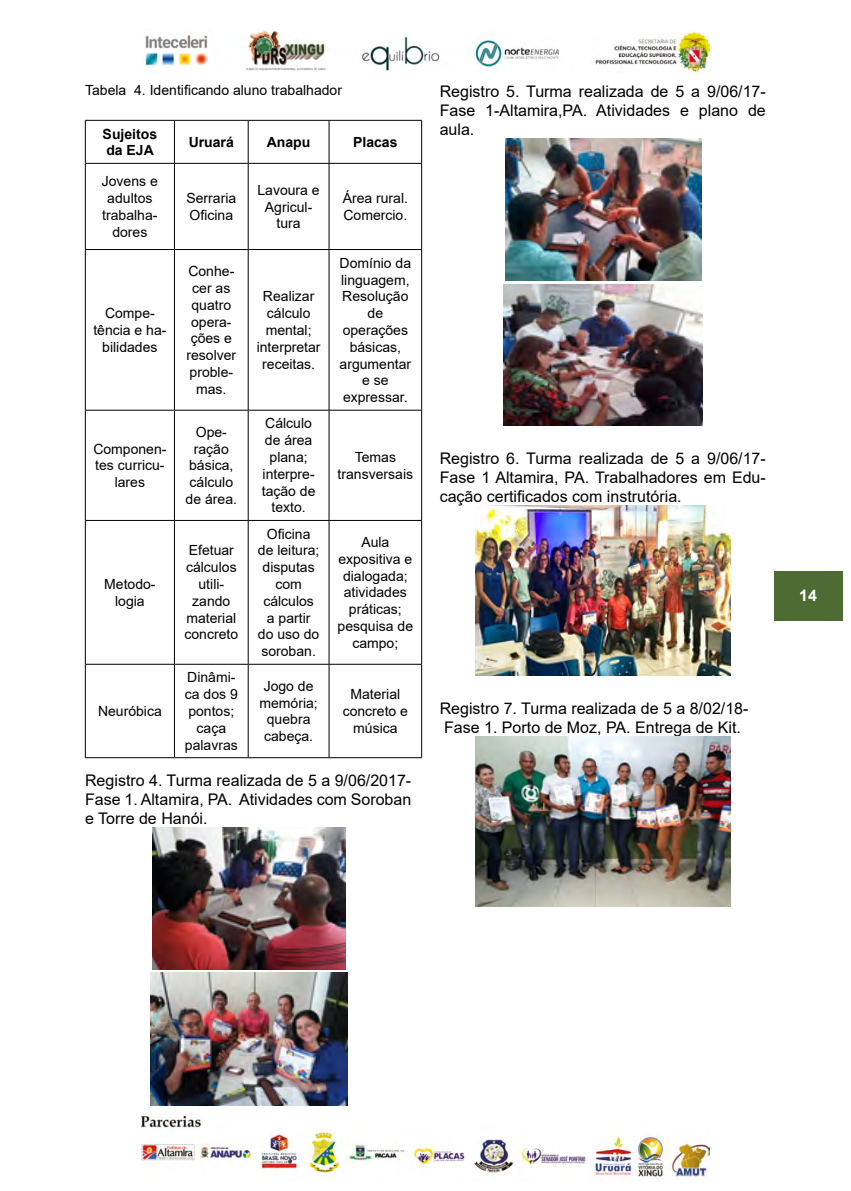
<style>
.page{position:relative;width:851px;height:1191px;background:#fff}
.page>*{position:absolute;margin:0;border:0;box-sizing:border-box;transform-origin:0 0}
.t1{font:16px/19.2px "Arial";color:#000;text-align:justify}
.t2{font:700 16px "Arial";color:#fff}
.t3{font:14px/16.8px "Arial";color:#000;text-align:center}
.t4{font:700 14px/16.8px "Arial";color:#000}
</style>
<div class="page">
<img style="left:145px;top:29px;width:564px;height:44px">
<img style="left:142px;top:1116px;width:567px;height:61px">
<div style="left:774px;top:570px;width:68px;height:50px;background:#4e6b33"></div>
<hr style="left:85px;top:120px;width:89px;height:1px;background:#000">
<hr style="left:85px;top:121px;width:1px;height:42px;background:#000">
<hr style="left:174px;top:120px;width:74px;height:1px;background:#000">
<hr style="left:174px;top:121px;width:1px;height:42px;background:#000">
<hr style="left:248px;top:120px;width:81px;height:1px;background:#000">
<hr style="left:248px;top:121px;width:1px;height:42px;background:#000">
<hr style="left:329px;top:120px;width:93px;height:1px;background:#000">
<hr style="left:328px;top:121px;width:1px;height:42px;background:#000">
<hr style="left:421px;top:121px;width:1px;height:42px;background:#000">
<hr style="left:85px;top:163px;width:89px;height:1px;background:#000">
<hr style="left:85px;top:164px;width:1px;height:85px;background:#000">
<hr style="left:174px;top:163px;width:74px;height:1px;background:#000">
<hr style="left:174px;top:164px;width:1px;height:85px;background:#000">
<hr style="left:248px;top:163px;width:81px;height:1px;background:#000">
<hr style="left:248px;top:164px;width:1px;height:85px;background:#000">
<hr style="left:329px;top:163px;width:93px;height:1px;background:#000">
<hr style="left:328px;top:164px;width:1px;height:85px;background:#000">
<hr style="left:421px;top:164px;width:1px;height:85px;background:#000">
<hr style="left:85px;top:249px;width:89px;height:1px;background:#000">
<hr style="left:85px;top:250px;width:1px;height:160px;background:#000">
<hr style="left:174px;top:249px;width:74px;height:1px;background:#000">
<hr style="left:174px;top:250px;width:1px;height:160px;background:#000">
<hr style="left:248px;top:249px;width:81px;height:1px;background:#000">
<hr style="left:248px;top:250px;width:1px;height:160px;background:#000">
<hr style="left:329px;top:249px;width:93px;height:1px;background:#000">
<hr style="left:328px;top:250px;width:1px;height:160px;background:#000">
<hr style="left:421px;top:250px;width:1px;height:160px;background:#000">
<hr style="left:85px;top:410px;width:89px;height:1px;background:#000">
<hr style="left:85px;top:410px;width:1px;height:110px;background:#000">
<hr style="left:174px;top:410px;width:74px;height:1px;background:#000">
<hr style="left:174px;top:410px;width:1px;height:110px;background:#000">
<hr style="left:248px;top:410px;width:81px;height:1px;background:#000">
<hr style="left:248px;top:410px;width:1px;height:110px;background:#000">
<hr style="left:329px;top:410px;width:93px;height:1px;background:#000">
<hr style="left:328px;top:410px;width:1px;height:110px;background:#000">
<hr style="left:421px;top:410px;width:1px;height:110px;background:#000">
<hr style="left:85px;top:520px;width:89px;height:1px;background:#000">
<hr style="left:85px;top:520px;width:1px;height:144px;background:#000">
<hr style="left:174px;top:520px;width:74px;height:1px;background:#000">
<hr style="left:174px;top:520px;width:1px;height:144px;background:#000">
<hr style="left:248px;top:520px;width:81px;height:1px;background:#000">
<hr style="left:248px;top:520px;width:1px;height:144px;background:#000">
<hr style="left:329px;top:520px;width:93px;height:1px;background:#000">
<hr style="left:328px;top:520px;width:1px;height:144px;background:#000">
<hr style="left:421px;top:520px;width:1px;height:144px;background:#000">
<hr style="left:85px;top:664px;width:89px;height:1px;background:#000">
<hr style="left:85px;top:664px;width:1px;height:93px;background:#000">
<hr style="left:174px;top:664px;width:74px;height:1px;background:#000">
<hr style="left:174px;top:664px;width:1px;height:93px;background:#000">
<hr style="left:248px;top:664px;width:81px;height:1px;background:#000">
<hr style="left:248px;top:664px;width:1px;height:93px;background:#000">
<hr style="left:329px;top:664px;width:93px;height:1px;background:#000">
<hr style="left:328px;top:664px;width:1px;height:93px;background:#000">
<hr style="left:421px;top:664px;width:1px;height:93px;background:#000">
<hr style="left:85px;top:757px;width:89px;height:1px;background:#000">
<hr style="left:174px;top:757px;width:74px;height:1px;background:#000">
<hr style="left:248px;top:757px;width:81px;height:1px;background:#000">
<hr style="left:329px;top:757px;width:93px;height:1px;background:#000">
<img style="left:152px;top:827px;width:194px;height:142px">
<img style="left:151px;top:972px;width:196px;height:133px">
<img style="left:505px;top:138px;width:196px;height:142px">
<img style="left:503px;top:284px;width:199px;height:141px">
<img style="left:475px;top:505px;width:255px;height:170px">
<img style="left:475px;top:736px;width:255px;height:170px">
<p class="t3" style="left:85px;top:82px;width:258px">Tabela 4. Identificando aluno trabalhador</p>
<p class="t4" style="left:103px;top:125px;width:56px">Sujeitos da EJA</p>
<p class="t4" style="left:189px;top:134px;width:47px">Uruará</p>
<p class="t4" style="left:267px;top:134px;width:45px">Anapu</p>
<p class="t4" style="left:353px;top:134px;width:46px">Placas</p>
<p class="t3" style="left:102px;top:173px;width:58px">Jovens e adultos trabalha&shy;dores</p>
<p class="t3" style="left:186px;top:190px;width:51px;text-align:left">Serraria<br>Oficina</p>
<p class="t3" style="left:257px;top:181px;width:64px">Lavoura e<br>Agricul&shy;tura</p>
<p class="t3" style="left:342px;top:190px;width:67px;text-align:left">Área rural.<br>Comercio.</p>
<p class="t3" style="left:93px;top:305px;width:75px">Compe&shy;tência e ha&shy;bilidades</p>
<p class="t3" style="left:93px;top:440px;width:75px">Componen&shy;tes curricu&shy;lares</p>
<p class="t3" style="left:104px;top:575px;width:53px">Metodo&shy;logia</p>
<p class="t3" style="left:186px;top:263px;width:51px">Conhe&shy;cer as quatro opera&shy;ções e resolver proble&shy;mas.</p>
<p class="t3" style="left:257px;top:288px;width:65px">Realizar cálculo mental; interpretar receitas.</p>
<p class="t3" style="left:186px;top:423px;width:53px">Ope&shy;ração básica, cálculo de área.</p>
<p class="t3" style="left:262px;top:415px;width:55px">Cálculo de área plana; interpre&shy;tação de texto.</p>
<p class="t3" style="left:339px;top:254px;width:73px">Domínio da linguagem,<br>Resolução de operações básicas, argumentar e se expressar.</p>
<p class="t3" style="left:337px;top:448px;width:77px">Temas transversais</p>
<p class="t3" style="left:184px;top:542px;width:55px">Efetuar cálculos utili&shy;zando material concreto</p>
<p class="t3" style="left:258px;top:525px;width:63px">Oficina de leitura; disputas com cálculos a partir do uso do soroban.</p>
<p class="t3" style="left:337px;top:533px;width:77px">Aula expositiva e dialogada; atividades práticas; pesquisa de campo;</p>
<p class="t3" style="left:185px;top:669px;width:54px">Dinâmi&shy;ca dos 9 pontos; caça palavras</p>
<p class="t3" style="left:259px;top:677px;width:60px">Jogo de memória; quebra cabeça.</p>
<p class="t3" style="left:342px;top:686px;width:67px">Material concreto e música</p>
<p class="t1" style="left:85px;top:770px;width:327px">Registro 4. Turma realizada de 5 a 9/06/2017- Fase 1. Altamira, PA. Atividades com Soroban e Torre de Hanói.</p>
<p class="t3" style="left:98px;top:702px;width:65px">Neuróbica</p>
<p class="t1" style="left:439px;top:81px;width:327px">Registro 5. Turma realizada de 5 a 9/06/17- Fase 1-Altamira,PA. Atividades e plano de aula.</p>
<p class="t1" style="left:439px;top:448px;width:327px">Registro 6. Turma realizada de 5 a 9/06/17- Fase 1 Altamira, PA. Trabalhadores em Edu&shy;cação certificados com instrutória.</p>
<p class="t1" style="left:439px;top:698px;width:310px">Registro 7. Turma realizada de 5 a 8/02/18-<br>Fase 1. Porto de Moz, PA. Entrega de Kit.</p>
<p class="t2" style="left:799px;top:584px;width:19px">14</p>
</div>
